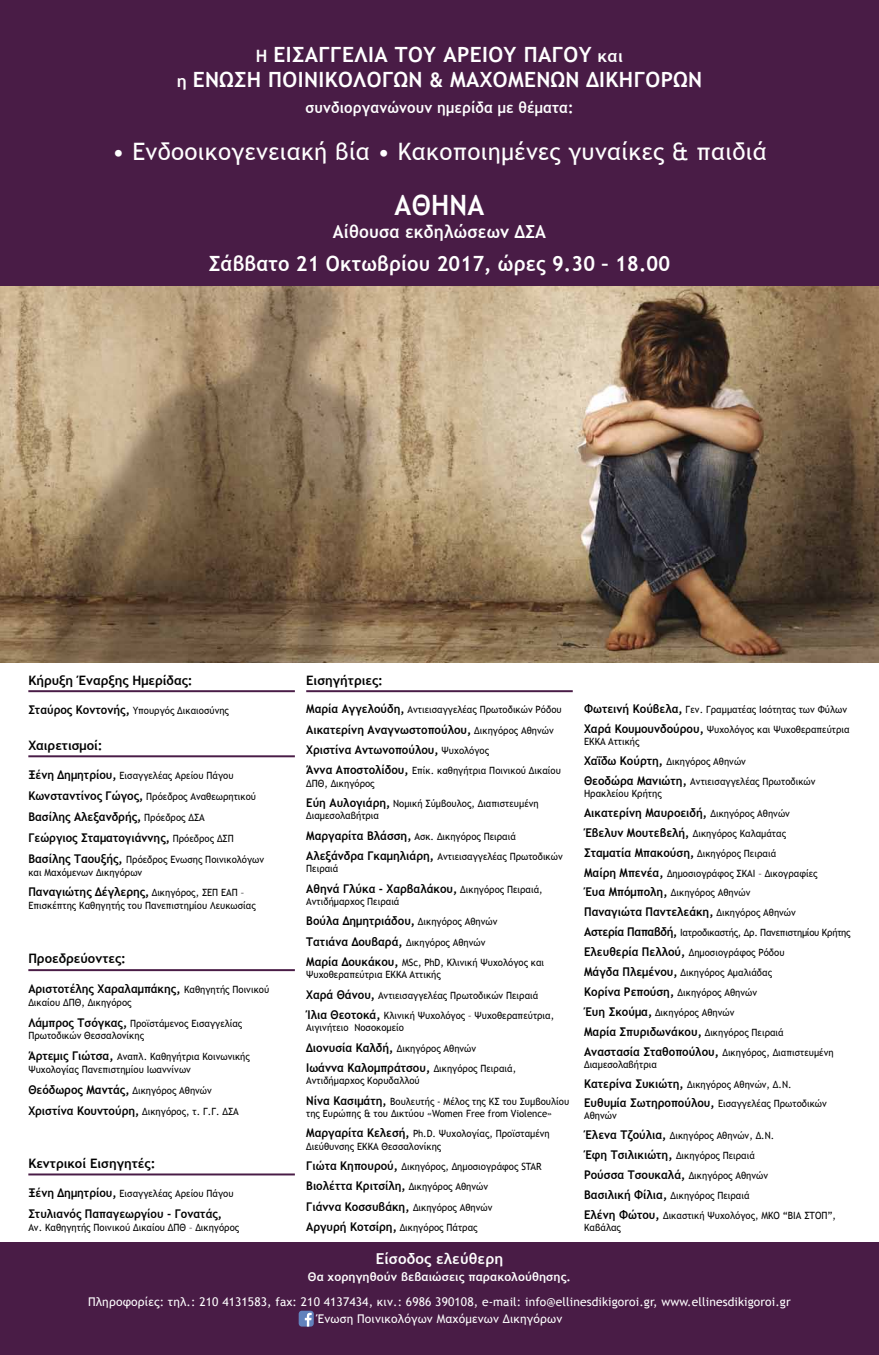
<style>
.page{position:relative;width:879px;height:1355px;background:#fff}
.page>*{position:absolute;margin:0;border:0;box-sizing:border-box;transform-origin:0 0}
.t1{font:700 28px "Trebuchet MS";letter-spacing:.01em;color:#fff;scale:.95 1}
.t2{font:24px "Trebuchet MS";letter-spacing:.01em;color:#fff}
.t3{font:700 21px/25.2px "Trebuchet MS";letter-spacing:.02em;color:#fff;text-align:center}
.t4{font:700 21px "Trebuchet MS";letter-spacing:.02em;color:#fff;scale:.95 1}
.t5{font:700 18px "Trebuchet MS";letter-spacing:.01em;color:#fff;scale:.95 1}
.t6{font:700 15.6px "Trebuchet MS";letter-spacing:.01em;color:#fff;scale:.95 1}
.t7{font:700 15px "Trebuchet MS";letter-spacing:.01em;color:#fff}
.t8{font:700 13px "Trebuchet MS";color:#000}
.t9{font:700 12px/20.4px "Trebuchet MS";color:#000;scale:.95 1}
.t10{font:12px/17.2px "Trebuchet MS";letter-spacing:.01em;color:#fff;text-align:center}
.t11{font:700 12px "Trebuchet MS";letter-spacing:.01em;color:#fff}
.t12{font:10px/19.9px "Trebuchet MS";color:#000;scale:.95 1}
.s1{font-size:17px}
.s2{font-family:"PF Index"}
.s3{font-weight:700;font-size:12px}
.s4{font-weight:400;font-size:10px}
</style>
<div class="page">
<img style="left:0;top:286px;width:879px;height:376px">
<div style="left:0;top:0;width:879px;height:286px;background:#491c46"></div>
<div style="left:0;top:1242px;width:879px;height:113px;background:#491c46"></div>
<hr style="left:306px;top:690px;width:267px;height:2px;background:#491c46">
<hr style="left:28px;top:690px;width:267px;height:2px;background:#491c46">
<hr style="left:28px;top:755px;width:267px;height:2px;background:#491c46">
<hr style="left:28px;top:969px;width:267px;height:2px;background:#491c46">
<hr style="left:28px;top:1173px;width:267px;height:2px;background:#491c46">
<svg style="left:299px;top:1311px;width:15px;height:16px"></svg>
<h3 class="t3" style="left:177px;top:42px;width:526px"><span class="s1">Η</span> ΕΙΣΑΓΓΕΛΙΑ ΤΟΥ ΑΡΕΙΟΥ ΠΑΓΟΥ <span class="s1">και<br>η</span> ΕΝΩΣΗ ΠΟΙΝΙΚΟΛΟΓΩΝ <span class="s2">&amp;</span> ΜΑΧΟΜΕΝΩΝ ΔΙΚΗΓΟΡΩΝ</h3>
<h3 class="t6" style="left:305px;top:98px;width:284px">συνδιοργανώνουν ημερίδα με θέματα:</h3>
<h2 class="t2" style="left:112px;top:137px;width:656px">• Ενδοοικογενειακή βία • Κακοποιημένες γυναίκες &amp; παιδιά</h2>
<h1 class="t1" style="left:394px;top:187px;width:96px">ΑΘΗΝΑ</h1>
<h3 class="t5" style="left:333px;top:220px;width:226px">Αίθουσα εκδηλώσεων ΔΣΑ</h3>
<h3 class="t4" style="left:209px;top:251px;width:487px">Σάββατο 21 Οκτωβρίου 2017, ώρες 9.30 – 18.00</h3>
<h3 class="t8" style="left:28px;top:672px;width:166px">Κήρυξη Έναρξης Ημερίδας:</h3>
<p class="t12" style="left:28px;top:701px;width:213px"><span class="s3">Σταύρος Κοντονής,</span> Υπουργός Δικαιοσύνης</p>
<h3 class="t8" style="left:28px;top:737px;width:76px">Χαιρετισμοί:</h3>
<p class="t12" style="left:28px;top:765px;width:241px;line-height:20.9px"><span class="s3">Ξένη Δημητρίου,</span> Εισαγγελέας Αρείου Πάγου<br><span class="s3">Κωνσταντίνος Γώγος,</span> Πρόεδρος Αναθεωρητικού</p>
<p class="t9" style="left:28px;top:806px;width:218px;line-height:20.9px">Βασίλης Αλεξανδρής, <span class="s4">Πρόεδρος ΔΣΑ<br></span>Γεώργιος Σταματογιάννης, <span class="s4">Πρόεδρος ΔΣΠ</span></p>
<p class="t12" style="left:28px;top:853px;width:250px;line-height:12.8px"><span class="s3">Βασίλης Ταουξής,</span> Πρόεδρος Ενωσης Ποινικολόγων και Μαχόμενων Δικηγόρων</p>
<p class="t9" style="left:28px;top:882px;width:229px">Παναγιώτης Δέγλερης, <span class="s4">Δικηγόρος, ΣΕΠ ΕΑΠ –</span></p>
<p class="t12" style="left:28px;top:896px;width:241px">Επισκέπτης Καθηγητής του Πανεπιστημίου Λευκωσίας</p>
<h3 class="t8" style="left:28px;top:951px;width:99px">Προεδρεύοντες:</h3>
<p class="t9" style="left:28px;top:978px;width:255px">Αριστοτέλης Χαραλαμπάκης, <span class="s4">Καθηγητής Ποινικού</span></p>
<p class="t12" style="left:28px;top:992px;width:227px;line-height:20.9px">Δικαίου ΔΠΘ, Δικηγόρος<br><span class="s3">Λάμπρος Τσόγκας,</span> Προϊστάμενος Εισαγγελίας</p>
<p class="t12" style="left:28px;top:1026px;width:235px;line-height:20.9px">Πρωτοδικών Θεσσαλονίκης<br><span class="s3">Άρτεμις Γιώτσα,</span> Αναπλ. Καθηγήτρια Κοινωνικής</p>
<p class="t12" style="left:28px;top:1060px;width:173px">Ψυχολογίας Πανεπιστημίου Ιωαννίνων</p>
<p class="t9" style="left:28px;top:1080px;width:195px">Θεόδωρος Μαντάς, <span class="s4">Δικηγόρος Αθηνών</span></p>
<p class="t12" style="left:28px;top:1102px;width:223px"><span class="s3">Χριστίνα Κουντούρη,</span> Δικηγόρος, τ. Γ.Γ. ΔΣΑ</p>
<h3 class="t8" style="left:28px;top:1155px;width:129px">Κεντρικοί Εισηγητές:</h3>
<p class="t12" style="left:28px;top:1184px;width:218px"><span class="s3">Ξένη Δημητρίου,</span> Εισαγγελέας Αρείου Πάγου</p>
<p class="t9" style="left:28px;top:1204px;width:205px">Στυλιανός Παπαγεωργίου - Γονατάς,</p>
<p class="t12" style="left:28px;top:1218px;width:223px">Αν. Καθηγητής Ποινικού Δικαίου ΔΠΘ – Δικηγόρος</p>
<h3 class="t8" style="left:306px;top:672px;width:78px">Εισηγήτριες:</h3>
<p class="t12" style="left:306px;top:700px;width:270px"><span class="s3">Μαρία Αγγελούδη,</span> Αντιεισαγγελέας Πρωτοδικών Ρόδου</p>
<p class="t9" style="left:306px;top:719px;width:262px">Αικατερίνη Αναγνωστοπούλου, <span class="s4">Δικηγόρος Αθηνών<br></span>Χριστίνα Αντωνοπούλου, <span class="s4">Ψυχολόγος</span></p>
<p class="t12" style="left:306px;top:765px;width:270px;line-height:12.3px"><span class="s3">Άννα Αποστολίδου,</span> Eπίκ. καθηγήτρια Ποινικού Δικαίου<br>ΔΠΘ, Δικηγόρος</p>
<p class="t12" style="left:306px;top:798px;width:246px;line-height:12.3px"><span class="s3">Εύη Αυλογιάρη,</span> Noμική Σύμβουλος, Διαπιστευμένη<br>Διαμεσολαβήτρια</p>
<p class="t12" style="left:306px;top:826px;width:271px;line-height:20.4px"><span class="s3">Μαργαρίτα Βλάσση,</span> Ασκ. Δικηγόρος Πειραιά<br><span class="s3">Αλεξάνδρα Γκαμηλιάρη,</span> Αντιεισαγγελέας Πρωτοδικών</p>
<p class="t12" style="left:306px;top:859px;width:35px">Πειραιά</p>
<p class="t9" style="left:306px;top:878px;width:250px">Αθηνά Γλύκα - Χαρβαλάκου, <span class="s4">Δικηγόρος Πειραιά,</span></p>
<p class="t12" style="left:306px;top:892px;width:100px">Αντιδήμαρχος Πειραιά</p>
<p class="t9" style="left:306px;top:911px;width:203px">Βούλα Δημητριάδου, <span class="s4">Δικηγόρος Αθηνών<br></span>Τατιάνα Δουβαρά, <span class="s4">Δικηγόρος Αθηνών</span></p>
<p class="t12" style="left:306px;top:956px;width:252px;line-height:12.3px"><span class="s3">Μαρία Δουκάκου,</span> MSc, PhD, Κλινική Ψυχολόγος και<br>Ψυχοθεραπεύτρια EKKA Αττικής</p>
<p class="t12" style="left:306px;top:985px;width:263px;line-height:20.4px"><span class="s3">Χαρά Θάνου,</span> Αντιεισαγγελέας Πρωτοδικών Πειραιά<br><span class="s3">Ίλια Θεοτοκά,</span> Κλινική Ψυχολόγος – Ψυχοθεραπεύτρια,</p>
<p class="t12" style="left:306px;top:1018px;width:180px;line-height:20.4px">Αιγινήτειο Νοσοκομείο<br><span class="s3">Διονυσία Καλδή,</span> Δικηγόρος Αθηνών</p>
<p class="t9" style="left:306px;top:1058px;width:222px">Ιωάννα Καλομπράτσου, <span class="s4">Δικηγόρος Πειραιά,</span></p>
<p class="t12" style="left:306px;top:1071px;width:278px;line-height:20.4px">Αντιδήμαρχος Κορυδαλλού<br><span class="s3">Νίνα Κασιμάτη,</span> Βουλευτής - Μέλος της ΚΣ του Συμβουλίου</p>
<p class="t12" style="left:306px;top:1103px;width:260px;line-height:20.4px">της Ευρώπης &amp; του Δικτύου «Women Free from Violence»<br><span class="s3">Μαργαρίτα Κελεσή,</span> Ph.D. Ψυχολογίας, Προϊσταμένη</p>
<p class="t12" style="left:306px;top:1136px;width:249px;line-height:20.4px">Διεύθυνσης ΕΚΚΑ Θεσσαλονίκης<br><span class="s3">Γιώτα Κηπουρού,</span> Δικηγόρος, Δημοσιογράφος STAR</p>
<p class="t9" style="left:306px;top:1176px;width:198px">Βιολέττα Κριτσίλη, <span class="s4">Δικηγόρος Αθηνών<br></span>Γιάννα Κοσσυβάκη, <span class="s4">Δικηγόρος Αθηνών</span></p>
<p class="t12" style="left:306px;top:1218px;width:182px"><span class="s3">Αργυρή Κοτσίρη,</span> Δικηγόρος Πάτρας</p>
<h3 class="t7" style="left:376px;top:1250px;width:129px">Είσοδος ελεύθερη</h3>
<p class="t11" style="left:308px;top:1269px;width:264px">Θα χορηγηθούν βεβαιώσεις παρακολούθησης.</p>
<p class="t12" style="left:584px;top:700px;width:281px"><span class="s3">Φωτεινή Κούβελα,</span> Γεν. Γραμματέας Ισότητας των Φύλων<br><span class="s3">Χαρά Κουμουνδούρου,</span> Ψυχολόγος και Ψυχοθεραπεύτρια</p>
<p class="t12" style="left:584px;top:732px;width:245px">EKKA Αττικής<br><span class="s3">Χαΐδω Κούρτη,</span> Δικηγόρος Αθηνών<br><span class="s3">Θεοδώρα Μανιώτη,</span> Αντιεισαγγελέας Πρωτοδικών</p>
<p class="t12" style="left:584px;top:784px;width:83px">Ηρακλείου Κρήτης</p>
<p class="t9" style="left:584px;top:802px;width:218px">Αικατερίνη Μαυροειδή, <span class="s4">Δικηγόρος Αθηνών</span></p>
<p class="t12" style="left:584px;top:823px;width:214px"><span class="s3">Έβελυν Μουτεβελή,</span> Δικηγόρος Καλαμάτας</p>
<p class="t9" style="left:584px;top:842px;width:204px">Σταματία Μπακούση, <span class="s4">Δικηγόρος Πειραιά</span></p>
<p class="t12" style="left:584px;top:863px;width:247px"><span class="s3">Μαίρη Μπενέα,</span> Δημοσιογράφος ΣΚΑΙ – Δικογραφίες<br><span class="s3">Έυα Μπόμπολη,</span> Δικηγόρος Αθηνών</p>
<p class="t9" style="left:584px;top:902px;width:224px">Παναγιώτα Παντελεάκη, <span class="s4">Δικηγόρος Αθηνών</span></p>
<p class="t12" style="left:584px;top:923px;width:282px"><span class="s3">Αστερία Παπαβδή,</span> Ιατροδικαστής, Δρ. Πανεπιστημίου Κρήτης <span class="s3">Ελευθερία Πελλού,</span> Δημοσιογράφος Ρόδου<br><span class="s3">Μάγδα Πλεμένου,</span> Δικηγόρος Αμαλιάδας<br><span class="s3">Κορίνα Ρεπούση,</span> Δικηγόρος Αθηνών<br><span class="s3">Έυη Σκούμα,</span> Δικηγόρος Αθηνών</p>
<p class="t9" style="left:584px;top:1021px;width:212px">Μαρία Σπυριδωνάκου, <span class="s4">Δικηγόρος Πειραιά</span></p>
<p class="t12" style="left:584px;top:1046px;width:264px;line-height:12.1px"><span class="s3">Αναστασία Σταθοπούλου,</span> Δικηγόρος, Διαπιστευμένη<br>Διαμεσολαβήτρια</p>
<p class="t12" style="left:584px;top:1074px;width:257px"><span class="s3">Κατερίνα Συκιώτη,</span> Δικηγόρος Αθηνών, Δ.Ν.<br><span class="s3">Ευθυμία Σωτηροπούλου,</span> Eισαγγελέας Πρωτοδικών</p>
<p class="t12" style="left:584px;top:1106px;width:202px">Αθηνών<br><span class="s3">Έλενα Τζούλια,</span> Δικηγόρος Αθηνών, Δ.Ν.<br><span class="s3">Έφη Τσιλικιώτη,</span> Δικηγόρος Πειραιά</p>
<p class="t9" style="left:584px;top:1165px;width:195px">Ρούσσα Τσουκαλά, <span class="s4">Δικηγόρος Αθηνών</span></p>
<p class="t12" style="left:584px;top:1186px;width:267px"><span class="s3">Βασιλική Φίλια,</span> Δικηγόρος Πειραιά<br><span class="s3">Ελένη Φώτου,</span> Δικαστική Ψυχολόγος, ΜΚΟ “ΒΙΑ ΣΤΟΠ”,</p>
<p class="t12" style="left:584px;top:1218px;width:40px">Καβάλας</p>
<p class="t10" style="left:88px;top:1293px;width:704px">Πληροφορίες: τηλ.: 210 4131583, fax: 210 4137434, κιν.: 6986 390108, e-mail: info@ellinesdikigoroi.gr, www.ellinesdikigoroi.gr<br>Ένωση Ποινικολόγων Μαχόμενων Δικηγόρων</p>
</div>
